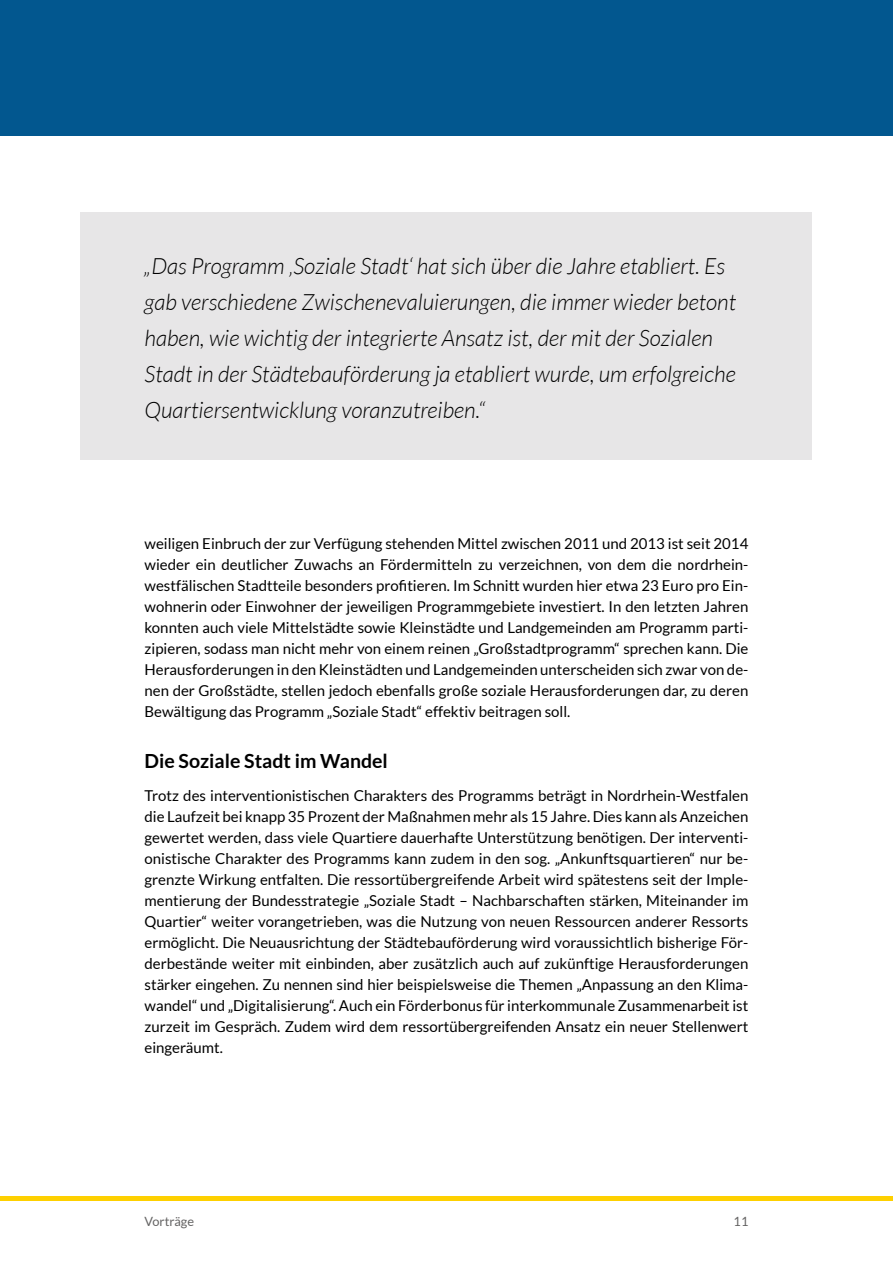
<style>
.page{position:relative;width:893px;height:1263px;background:#fff}
.page>*{position:absolute;margin:0;border:0;box-sizing:border-box;transform-origin:0 0}
.t1{font:italic 300 22.5px/36px "Lato";color:#000}
.t2{font:700 19.5px "Lato";color:#000}
.t3{font:15px/21px "Lato";color:#000;text-align:justify}
.t4{font:12.75px "Lato";color:#646363}
</style>
<div class="page">
<div style="left:0;top:1196px;width:893px;height:5px;background:#fed000"></div>
<div style="left:81px;top:213px;width:731px;height:247px;background:#e7e6e7"></div>
<div style="left:0;top:0;width:893px;height:136px;background:#02578f"></div>
<p class="t1" style="left:145px;top:248px;width:593px">„Das Programm ‚Soziale Stadt‘ hat sich über die Jahre etabliert. Es gab verschiedene Zwischenevaluierungen, die immer wieder betont haben, wie wichtig der integrierte Ansatz ist, der mit der Sozialen Stadt in der Städtebauförderung ja etabliert wurde, um erfolgreiche Quartiersentwicklung voranzutreiben.“</p>
<p class="t3" style="left:145px;top:533px;width:605px">weiligen Einbruch der zur Verfügung stehenden Mittel zwischen 2011 und 2013 ist seit 2014 wieder ein deutlicher Zuwachs an Fördermitteln zu verzeichnen, von dem die nordrhein&shy;westfälischen Stadtteile besonders profitieren. Im Schnitt wurden hier etwa 23 Euro pro Ein&shy;wohnerin oder Einwohner der jeweiligen Programmgebiete investiert. In den letzten Jahren konnten auch viele Mittelstädte sowie Kleinstädte und Landgemeinden am Programm parti&shy;zipieren, sodass man nicht mehr von einem reinen „Großstadtprogramm“ sprechen kann. Die Herausforderungen in den Kleinstädten und Landgemeinden unterscheiden sich zwar von de&shy;nen der Großstädte, stellen jedoch ebenfalls große soziale Herausforderungen dar, zu deren Bewältigung das Programm „Soziale Stadt“ effektiv beitragen soll.</p>
<h2 class="t2" style="left:145px;top:749px;width:245px">Die Soziale Stadt im Wandel</h2>
<p class="t3" style="left:145px;top:785px;width:605px">Trotz des interventionistischen Charakters des Programms beträgt in Nordrhein-Westfalen die Laufzeit bei knapp 35 Prozent der Maßnahmen mehr als 15 Jahre. Dies kann als Anzeichen gewertet werden, dass viele Quartiere dauerhafte Unterstützung benötigen. Der interventi&shy;onistische Charakter des Programms kann zudem in den sog. „Ankunftsquartieren“ nur be&shy;grenzte Wirkung entfalten. Die ressortübergreifende Arbeit wird spätestens seit der Imple&shy;mentierung der Bundesstrategie „Soziale Stadt – Nachbarschaften stärken, Miteinander im Quartier“ weiter vorangetrieben, was die Nutzung von neuen Ressourcen anderer Ressorts ermöglicht. Die Neuausrichtung der Städtebauförderung wird voraussichtlich bisherige För&shy;derbestände weiter mit einbinden, aber zusätzlich auch auf zukünftige Herausforderungen stärker eingehen. Zu nennen sind hier beispielsweise die Themen „Anpassung an den Klima&shy;wandel“ und „Digitalisierung“. Auch ein Förderbonus für interkommunale Zusammenarbeit ist zurzeit im Gespräch. Zudem wird dem ressortübergreifenden Ansatz ein neuer Stellenwert eingeräumt.</p>
<p class="t4" style="left:145px;top:1214px;width:51px">Vorträge</p>
<p class="t4" style="left:734px;top:1214px;width:16px">11</p>
</div>
